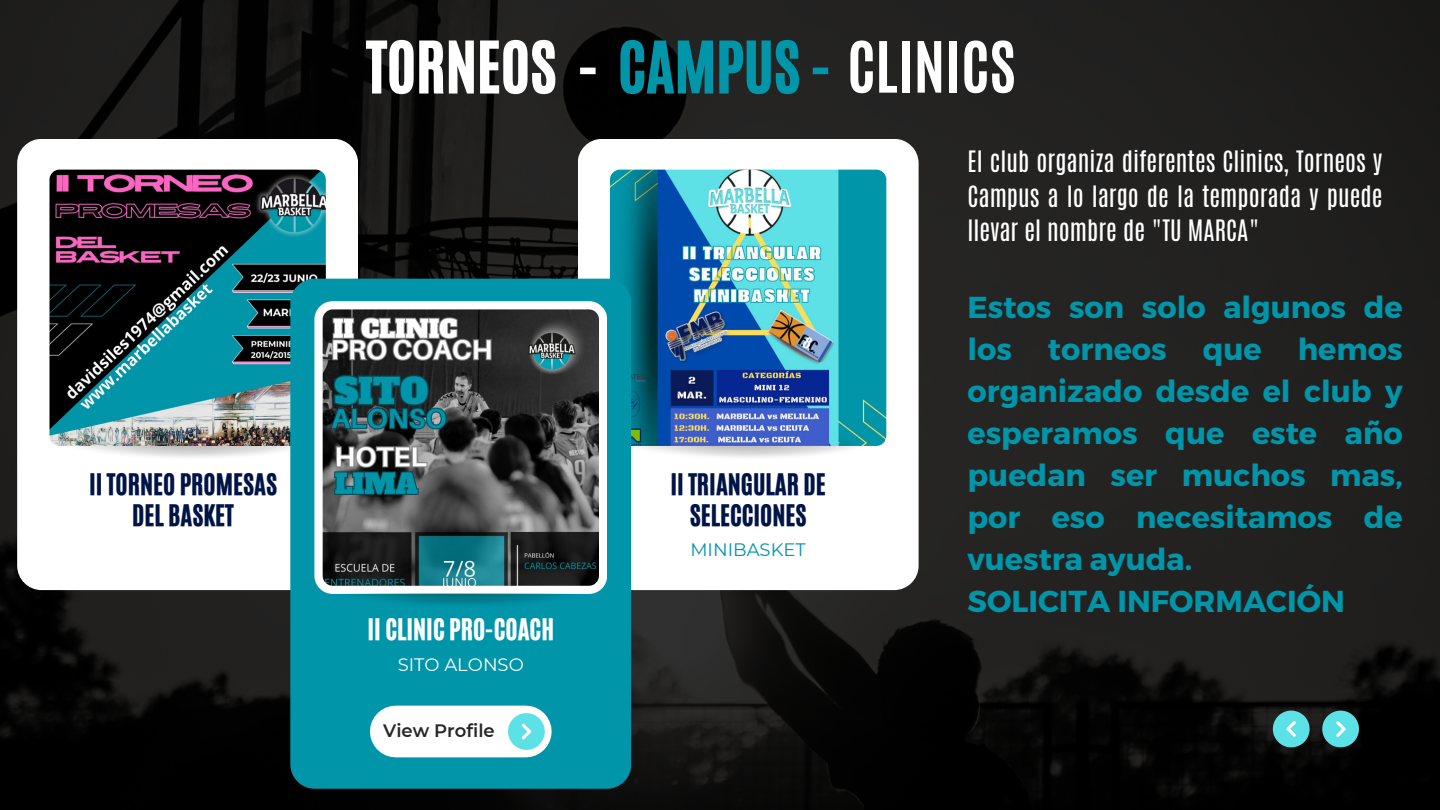
<style>
.page{position:relative;width:1440px;height:810px;background:#fff}
.page>*{position:absolute;margin:0;border:0;box-sizing:border-box;transform-origin:0 0}
.t1{font:60px "CA Generated";color:#fff}
.t2{font:700 30.3px/42px "Montserrat";color:#0095a9}
.t3{font:25px/30.8px "CA Generated";color:#001446;text-align:center}
.t4{font:25px "CA Generated";color:#fff}
.t5{font:24.6px/34.5px "Antonio";color:#fff;text-align:justify}
.t6{font:600 18px "Montserrat";color:#272727}
.t7{font:18px "Montserrat";color:#0095a9}
.t8{font:18px "Montserrat";color:#fff}
.s1{color:#0095a9}
.s2{font-family:"Antonio";font-weight:700}
</style>
<div class="page">
<img style="left:0;top:0;width:1440px;height:810px">
<svg style="left:1322px;top:711px;width:37px;height:36px"></svg>
<svg style="left:1273px;top:711px;width:37px;height:36px"></svg>
<div style="left:578px;top:139px;width:341px;height:451px;background:#fff;border-radius:24px"></div>
<img style="left:602px;top:169px;width:285px;height:277px">
<div style="left:17px;top:139px;width:341px;height:451px;background:#fff;border-radius:24px"></div>
<img style="left:49px;top:169px;width:285px;height:277px">
<div style="left:290px;top:279px;width:341px;height:510px;background:#0095a9;border-radius:24px"></div>
<svg style="left:314px;top:301px;width:293px;height:292px;background:#546365"></svg>
<img style="left:327px;top:593px;width:268px;height:11px">
<div style="left:396px;top:706px;width:130px;height:51px;background:#fff"></div>
<div style="left:508px;top:713px;width:37px;height:37px;background:#5ce1e6;border-radius:50%"></div>
<svg style="left:522px;top:724px;width:9px;height:15px"></svg>
<h3 class="t3" style="left:89px;top:469px;width:190px">II TORNEO PROMESAS<br>DEL BASKET</h3>
<p class="t1" style="left:366px;top:24px;width:651px">TORNEOS - <span class="s1">CAMPUS -</span> <span class="s2">CLINICS</span></p>
<h3 class="t4" style="left:368px;top:612px;width:188px">II CLINIC PRO-COACH</h3>
<h5 class="t8" style="left:398px;top:653px;width:128px">SITO ALONSO</h5>
<p class="t6" style="left:383px;top:720px;width:113px">View Profile</p>
<h1 class="t3" style="left:670px;top:469px;width:157px">II TRIANGULAR DE<br>SELECCIONES</h1>
<h1 class="t7" style="left:690px;top:539px;width:117px">MINIBASKET</h1>
<p class="t5" style="left:968px;top:144px;width:416px">El club organiza diferentes Clinics, Torneos y Campus a lo largo de la temporada y puede llevar el nombre de "TU MARCA"</p>
<p class="t2" style="left:968px;top:285px;width:437px">Estos son solo algunos de los torneos que hemos organizado desde el club y esperamos que este año puedan ser muchos mas, por eso necesitamos de vuestra ayuda.<br>SOLICITA INFORMACIÓN</p>
</div>
